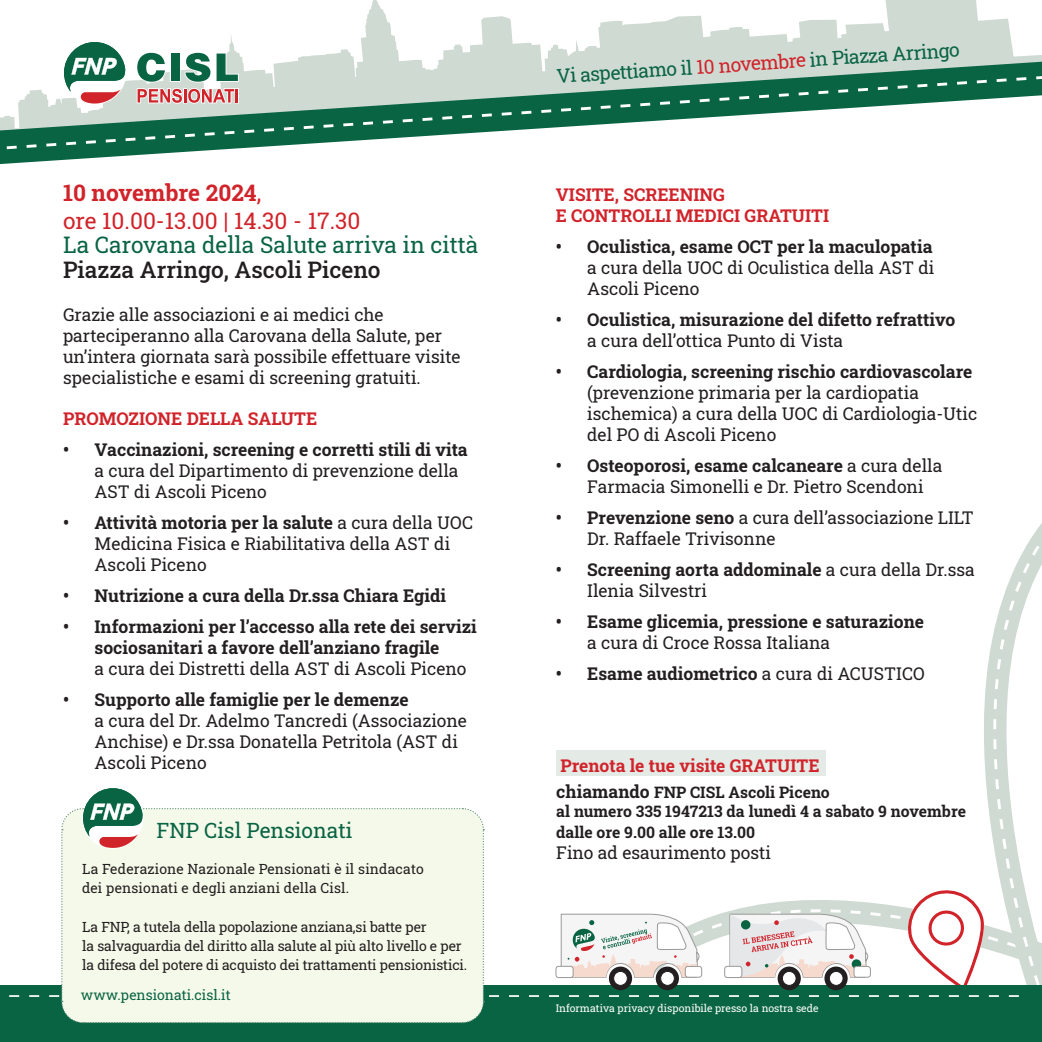
<style>
.page{position:relative;width:1042px;height:1042px;background:#fff}
.page>*{position:absolute;margin:0;border:0;box-sizing:border-box;transform-origin:0 0}
.t1{font:22.75px/27.3px "Roboto Slab";color:#d1232a}
.t2{font:22.75px "Roboto Slab";color:#096444}
.t3{font:500 22.75px "Roboto Slab";color:#231f20}
.t4{font:21px "Roboto Slab";color:#096444}
.t5{font:19.25px "Roboto Slab";color:#096444}
.t6{font:17.5px/21px "Roboto Slab";color:#231f20}
.t7{font:700 17.5px/21px "Roboto Slab";color:#231f20;text-align:center}
.t8{font:700 17.5px/21px "Roboto Slab";color:#d1232a}
.t9{font:700 15.75px/18.9px "Roboto Slab";color:#231f20}
.t10{font:14px/19.2px "Roboto Slab";letter-spacing:-.01em;color:#231f20}
.t11{font:14px/19.2px "Roboto Slab";letter-spacing:.01em;color:#231f20}
.t12{font:14px "Roboto Slab";color:#096444}
.t13{font:10.5px "Roboto Slab";color:#fff}
.s1{font-weight:700}
.s2{color:#d1232a}
.s3{font-weight:400}
.s4{font-size:17.5px}
</style>
<div class="page">
<svg style="left:984px;top:523px;width:58px;height:462px"></svg>
<div style="left:0;top:985px;width:1042px;height:57px;background:#096444"></div>
<svg style="left:228px;top:0;width:814px;height:62px"></svg>
<svg style="left:0;top:62px;width:1042px;height:102px"></svg>
<svg style="left:0;top:69px;width:1042px;height:89px"></svg>
<div style="left:556px;top:750px;width:270px;height:26px;background:#e4eae6"></div>
<svg style="left:9px;top:787px;width:1010px;height:237px"></svg>
<svg style="left:63px;top:42px;width:63px;height:62px"></svg>
<svg style="left:136px;top:52px;width:103px;height:52px"></svg>
<h1 class="t1" style="left:63px;top:179px;width:299px"><span class="s1">10 novembre 2024</span>,<br>ore 10.00-13.00 | 14.30 - 17.30</h1>
<h1 class="t2" style="left:63px;top:229px;width:417px">La Carovana della Salute arriva in città</h1>
<h1 class="t3" style="left:63px;top:254px;width:319px">Piazza Arringo, Ascoli Piceno</h1>
<p class="t6" style="left:63px;top:304px;width:399px">Grazie alle associazioni e ai medici che parteciperanno alla Carovana della Salute, per un’intera giornata sarà possibile effettuare visite specialistiche e esami di screening gratuiti.</p>
<p class="t8" style="left:63px;top:407px;width:256px">PROMOZIONE DELLA SALUTE</p>
<p class="t7" style="left:63px;top:438px;width:406px">• Vaccinazioni, screening e corretti stili di vita</p>
<p class="t6" style="left:94px;top:459px;width:365px">a cura del Dipartimento di prevenzione della<br>AST di Ascoli Piceno</p>
<p class="t6" style="left:94px;top:511px;width:380px;text-indent:-32px"><span class="s1">• Attività motoria per la salute</span> a cura della UOC<br>Medicina Fisica e Riabilitativa della AST di<br>Ascoli Piceno</p>
<p class="t7" style="left:63px;top:584px;width:384px">• Nutrizione a cura della Dr.ssa Chiara Egidi</p>
<p class="t7" style="left:63px;top:615px;width:415px">• Informazioni per l’accesso alla rete dei servizi sociosanitari a favore dell’anziano fragile</p>
<p class="t6" style="left:94px;top:657px;width:373px">a cura dei Distretti della AST di Ascoli Piceno</p>
<p class="t7" style="left:63px;top:688px;width:347px">• Supporto alle famiglie per le demenze</p>
<p class="t6" style="left:94px;top:709px;width:374px">a cura del Dr. Adelmo Tancredi (Associazione<br>Anchise) e Dr.ssa Donatella Petritola (AST di<br>Ascoli Piceno</p>
<p class="t4" style="left:157px;top:816px;width:197px">FNP Cisl Pensionati</p>
<p class="t11" style="left:82px;top:859px;width:343px">La Federazione Nazionale Pensionati è il sindacato dei pensionati e degli anziani della Cisl.</p>
<p class="t10" style="left:82px;top:916px;width:386px">La FNP, a tutela della popolazione anziana,si batte per<br>la salvaguardia del diritto alla salute al più alto livello e per la difesa del potere di acquisto dei trattamenti pensionistici.</p>
<p class="t12" style="left:81px;top:986px;width:151px">www.pensionati.cisl.it</p>
<p class="t5" style="left:556px;top:64px;width:405px;rotate:-4deg">Vi aspettiamo il <span class="s2">10 novembre</span> in Piazza Arringo</p>
<p class="t8" style="left:556px;top:184px;width:275px">VISITE, SCREENING<br>E CONTROLLI MEDICI GRATUITI</p>
<p class="t7" style="left:556px;top:236px;width:378px">• Oculistica, esame OCT per la maculopatia</p>
<p class="t6" style="left:587px;top:257px;width:349px">a cura della UOC di Oculistica della AST di<br>Ascoli Piceno</p>
<p class="t7" style="left:556px;top:309px;width:401px">• Oculistica, misurazione del difetto refrattivo</p>
<p class="t6" style="left:587px;top:330px;width:257px">a cura dell’ottica Punto di Vista</p>
<p class="t7" style="left:556px;top:360px;width:418px">• Cardiologia, screening rischio cardiovascolare</p>
<p class="t6" style="left:587px;top:381px;width:391px">(prevenzione primaria per la cardiopatia ischemica) a cura della UOC di Cardiologia-Utic del PO di Ascoli Piceno</p>
<p class="t6" style="left:587px;top:454px;width:357px;text-indent:-32px"><span class="s1">• Osteoporosi, esame calcaneare</span> a cura della<br>Farmacia Simonelli e Dr. Pietro Scendoni</p>
<p class="t6" style="left:587px;top:506px;width:388px;text-indent:-32px"><span class="s1">• Prevenzione seno</span> a cura dell’associazione LILT<br>Dr. Raffaele Trivisonne</p>
<p class="t6" style="left:587px;top:558px;width:389px;text-indent:-32px"><span class="s1">• Screening aorta addominale</span> a cura della Dr.ssa<br>Ilenia Silvestri</p>
<p class="t7" style="left:556px;top:610px;width:370px">• Esame glicemia, pressione e saturazione</p>
<p class="t6" style="left:587px;top:631px;width:244px">a cura di Croce Rossa Italiana</p>
<p class="t7" style="left:556px;top:662px;width:370px">• Esame audiometrico <span class="s3">a cura di ACUSTICO</span></p>
<p class="t8" style="left:560px;top:754px;width:260px">Prenota le tue visite GRATUITE</p>
<p class="t9" style="left:556px;top:782px;width:411px"><span class="s4">chiamando</span> FNP CISL Ascoli Piceno<br>al numero 335 1947213 da lunedì 4 a sabato 9 novembre</p>
<p class="t9" style="left:556px;top:822px;width:200px">dalle ore 9.00 alle ore 13.00</p>
<p class="t6" style="left:556px;top:841px;width:216px">Fino ad esaurimento posti</p>
<p class="t13" style="left:556px;top:1001px;width:264px">Informativa privacy disponibile presso la nostra sede</p>
</div>
